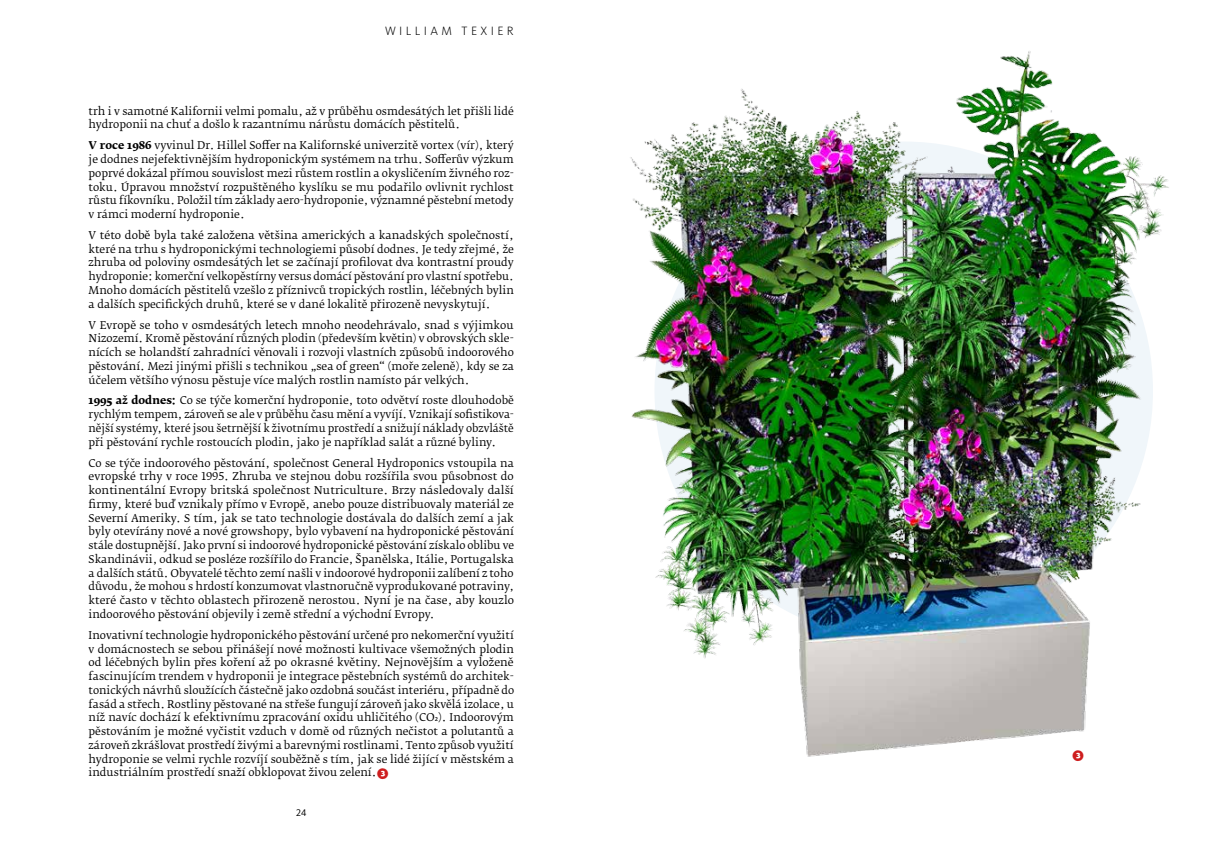
<style>
.page{position:relative;width:1205px;height:851px;background:#fff}
.page>*{position:absolute;margin:0;border:0;box-sizing:border-box;transform-origin:0 0}
.t1{font:700 15px "Fedra Sans Pro";color:#ce1d1e}
.t2{font:300 12.5px "Kievit Pro";letter-spacing:.27em;color:#000}
.t3{font:10.62px/13.8px "Fedra Serif B Pro";color:#000;text-align:justify}
.t4{font:10px "Kievit Pro";color:#000}
.s1{font-weight:700}
.s2{font-family:"Fedra Sans Pro";font-weight:700;font-size:15px;color:#ce1d1e}
</style>
<div class="page">
<img style="left:630px;top:51px;width:539px;height:706px">
<p class="t2" style="left:385px;top:24px;width:130px">WILLIAM TEXIER</p>
<p class="t3" style="left:89px;top:104px;width:427px">trh i v samotné Kalifornii velmi pomalu, až v průběhu osmdesátých let přišli lidé hydroponii na chuť a došlo k razantnímu nárůstu domácích pěstitelů.</p>
<p class="t3" style="left:89px;top:139px;width:427px"><span class="s1">V roce 1986</span> vyvinul Dr. Hillel Soffer na Kalifornské univerzitě vortex (vír), který je dodnes nejefektivnějším hydroponickým systémem na trhu. Sofferův výzkum poprvé dokázal přímou souvislost mezi růstem rostlin a okysličením živného roz&shy;toku. Úpravou množství rozpuštěného kyslíku se mu podařilo ovlivnit rychlost růstu fíkovníku. Položil tím základy aero-hydroponie, významné pěstební metody v rámci moderní hydroponie.</p>
<p class="t3" style="left:89px;top:228px;width:427px">V této době byla také založena většina amerických a kanadských společností, které na trhu s hydroponickými technologiemi působí dodnes. Je tedy zřejmé, že zhruba od poloviny osmdesátých let se začínají profilovat dva kontrastní proudy hydroponie: komerční velkopěstírny versus domácí pěstování pro vlastní spotřebu.<br>Mnoho domácích pěstitelů vzešlo z příznivců tropických rostlin, léčebných bylin a dalších specifických druhů, které se v dané lokalitě přirozeně nevyskytují.</p>
<p class="t3" style="left:89px;top:318px;width:427px">V Evropě se toho v osmdesátých letech mnoho neodehrávalo, snad s výjimkou Nizozemí. Kromě pěstování různých plodin (především květin) v obrovských skle&shy;nících se holandští zahradníci věnovali i rozvoji vlastních způsobů indoorového pěstování. Mezi jinými přišli s technikou „sea of green“ (moře zeleně), kdy se za účelem většího výnosu pěstuje více malých rostlin namísto pár velkých.</p>
<p class="t3" style="left:89px;top:394px;width:427px"><span class="s1">1995 až dodnes:</span> Co se týče komerční hydroponie, toto odvětví roste dlouhodobě rychlým tempem, zároveň se ale v průběhu času mění a vyvíjí. Vznikají sofistikova&shy;nější systémy, které jsou šetrnější k životnímu prostředí a snižují náklady obzvláště při pěstování rychle rostoucích plodin, jako je například salát a různé byliny.</p>
<p class="t3" style="left:89px;top:456px;width:427px">Co se týče indoorového pěstování, společnost General Hydroponics vstoupila na evropské trhy v roce 1995. Zhruba ve stejnou dobu rozšířila svou působnost do kontinentální Evropy britská společnost Nutriculture. Brzy následovaly další firmy, které buď vznikaly přímo v Evropě, anebo pouze distribuovaly materiál ze Severní Ameriky. S tím, jak se tato technologie dostávala do dalších zemí a jak byly otevírány nové a nové growshopy, bylo vybavení na hydroponické pěstování stále dostupnější. Jako první si indoorové hydroponické pěstování získalo oblibu ve Skandinávii, odkud se posléze rozšířilo do Francie, Španělska, Itálie, Portugalska a dalších států. Obyvatelé těchto zemí našli v indoorové hydroponii zalíbení z toho důvodu, že mohou s hrdostí konzumovat vlastnoručně vyprodukované potraviny, které často v těchto oblastech přirozeně nerostou. Nyní je na čase, aby kouzlo indoorového pěstování objevily i země střední a východní Evropy.</p>
<p class="t3" style="left:89px;top:628px;width:427px">Inovativní technologie hydroponického pěstování určené pro nekomerční využití v domácnostech se sebou přinášejí nové možnosti kultivace všemožných plodin od léčebných bylin přes koření až po okrasné květiny. Nejnovějším a vyloženě fascinujícím trendem v hydroponii je integrace pěstebních systémů do architek&shy;tonických návrhů sloužících částečně jako ozdobná součást interiéru, případně do fasád a střech. Rostliny pěstované na střeše fungují zároveň jako skvělá izolace, u níž navíc dochází k efektivnímu zpracování oxidu uhličitého (CO2). Indoorovým pěstováním je možné vyčistit vzduch v domě od různých nečistot a polutantů a zároveň zkrášlovat prostředí živými a barevnými rostlinami. Tento způsob využití hydroponie se velmi rychle rozvíjí souběžně s tím, jak se lidé žijící v městském a industriálním prostředí snaží obklopovat živou zelení.<span class="s2">(3)</span></p>
<p class="t4" style="left:296px;top:806px;width:12px">24</p>
<h1 class="t1" style="left:1072px;top:746px;width:14px">(3)</h1>
</div>
